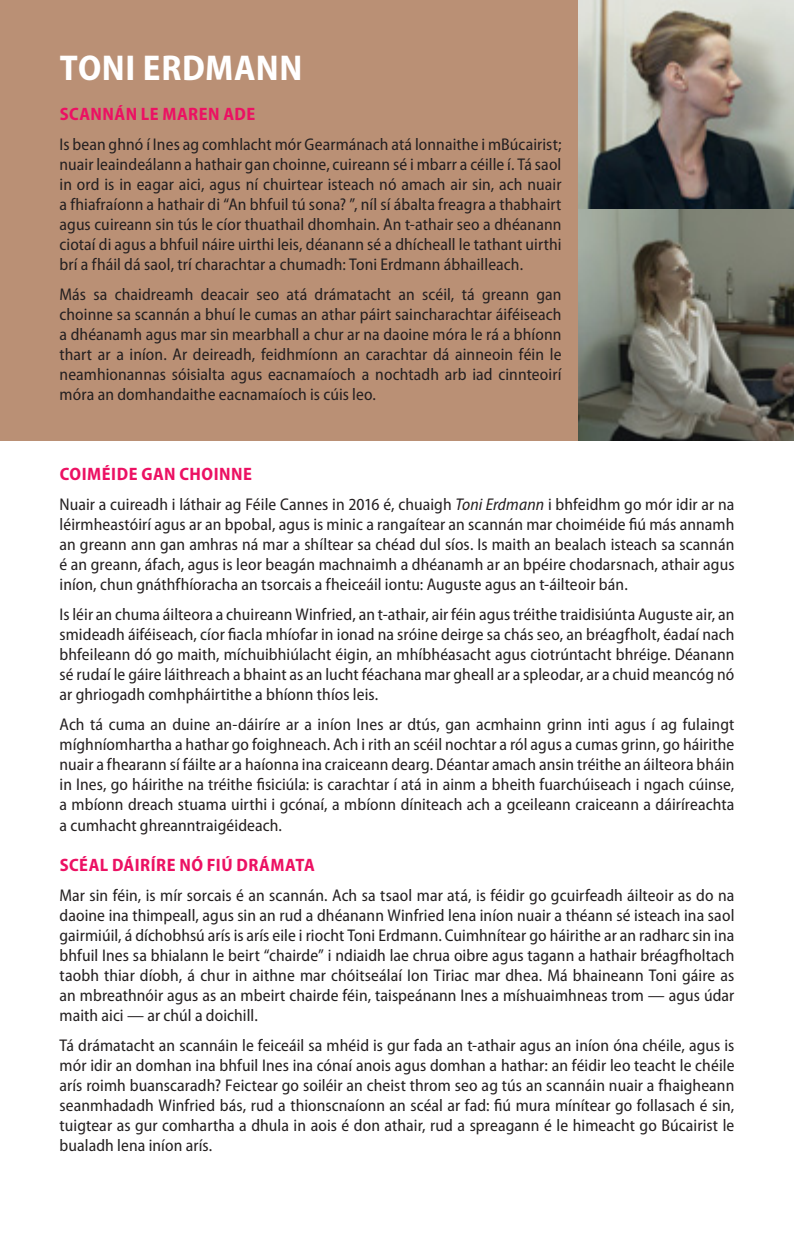
<style>
.page{position:relative;width:794px;height:1248px;background:#fff}
.page>*{position:absolute;margin:0;border:0;box-sizing:border-box;transform-origin:0 0}
.box_title{font:700 semi-condensed 36px "Myriad Pro";letter-spacing:.015em;color:#fff}
.subtitle{font:700 semi-condensed 18px "Myriad Pro";letter-spacing:.03em;color:#ec1163}
.box_subtitle{font:700 semi-condensed 18px "Myriad Pro";letter-spacing:.025em;color:#ec1163}
.body_text{font:semi-condensed 17px/20px "Myriad Pro";letter-spacing:.005em;color:#231f20;text-align:justify}
.box_text{font:semi-condensed 17px/20px "Myriad Pro";letter-spacing:.005em;color:#231f20;text-align:justify}
.s1{font-style:italic}
</style>
<div class="page">
<div style="left:0;top:0;width:578px;height:440px;background:#ba9075"></div>
<img style="left:578px;top:208px;width:216px;height:232px">
<svg style="left:578px;top:0;width:216px;height:208px;background:#89867f"></svg>
<p class="box_title" style="left:60px;top:45px;width:244px">TONI ERDMANN</p>
<p class="box_subtitle" style="left:60px;top:102px;width:197px">SCANNÁN LE MAREN ADE</p>
<p class="box_text" style="left:60px;top:135px;width:503px">Is bean ghnó í Ines ag comhlacht mór Gearmánach atá lonnaithe i mBúcairist; nuair leaindeálann a hathair gan choinne, cuireann sé i mbarr a céille í. Tá saol in ord is in eagar aici, agus ní chuirtear isteach nó amach air sin, ach nuair a fhiafraíonn a hathair di “An bhfuil tú sona? ”, níl sí ábalta freagra a thabhairt agus cuireann sin tús le cíor thuathail dhomhain. An t-athair seo a dhéanann ciotaí di agus a bhfuil náire uirthi leis, déanann sé a dhícheall le tathant uirthi brí a fháil dá saol, trí charachtar a chumadh: Toni Erdmann ábhailleach.</p>
<p class="box_text" style="left:60px;top:285px;width:503px">Más sa chaidreamh deacair seo atá drámatacht an scéil, tá greann gan choinne sa scannán a bhuí le cumas an athar páirt saincharachtar áiféiseach a dhéanamh agus mar sin mearbhall a chur ar na daoine móra le rá a bhíonn thart ar a iníon. Ar deireadh, feidhmíonn an carachtar dá ainneoin féin le neamhionannas sóisialta agus eacnamaíoch a nochtadh arb iad cinnteoirí móra an domhandaithe eacnamaíoch is cúis leo.</p>
<p class="subtitle" style="left:60px;top:462px;width:194px">COIMÉIDE GAN CHOINNE</p>
<p class="body_text" style="left:60px;top:495px;width:676px">Nuair a cuireadh i láthair ag Féile Cannes in 2016 é, chuaigh <span class="s1">Toni Erdmann</span> i bhfeidhm go mór idir ar na léirmheastóirí agus ar an bpobal, agus is minic a rangaítear an scannán mar choiméide fiú más annamh an greann ann gan amhras ná mar a shíltear sa chéad dul síos. Is maith an bealach isteach sa scannán é an greann, áfach, agus is leor beagán machnaimh a dhéanamh ar an bpéire chodarsnach, athair agus iníon, chun gnáthfhíoracha an tsorcais a fheiceáil iontu: Auguste agus an t-áilteoir bán.</p>
<p class="body_text" style="left:60px;top:605px;width:676px">Is léir an chuma áilteora a chuireann Winfried, an t-athair, air féin agus tréithe traidisiúnta Auguste air, an smideadh áiféiseach, cíor fiacla mhíofar in ionad na sróine deirge sa chás seo, an bréagfholt, éadaí nach bhfeileann dó go maith, míchuibhiúlacht éigin, an mhíbhéasacht agus ciotrúntacht bhréige. Déanann sé rudaí le gáire láithreach a bhaint as an lucht féachana mar gheall ar a spleodar, ar a chuid meancóg nó ar ghriogadh comhpháirtithe a bhíonn thíos leis.</p>
<p class="body_text" style="left:60px;top:715px;width:676px">Ach tá cuma an duine an-dáiríre ar a iníon Ines ar dtús, gan acmhainn grinn inti agus í ag fulaingt míghníomhartha a hathar go foighneach. Ach i rith an scéil nochtar a ról agus a cumas grinn, go háirithe nuair a fhearann sí fáilte ar a haíonna ina craiceann dearg. Déantar amach ansin tréithe an áilteora bháin in Ines, go háirithe na tréithe fisiciúla: is carachtar í atá in ainm a bheith fuarchúiseach i ngach cúinse, a mbíonn dreach stuama uirthi i gcónaí, a mbíonn díniteach ach a gceileann craiceann a dáiríreachta a cumhacht ghreanntraigéideach.</p>
<p class="subtitle" style="left:60px;top:852px;width:257px">SCÉAL DÁIRÍRE NÓ FIÚ DRÁMATA</p>
<p class="body_text" style="left:60px;top:885px;width:676px">Mar sin féin, is mír sorcais é an scannán. Ach sa tsaol mar atá, is féidir go gcuirfeadh áilteoir as do na daoine ina thimpeall, agus sin an rud a dhéanann Winfried lena iníon nuair a théann sé isteach ina saol gairmiúil, á díchobhsú arís is arís eile i riocht Toni Erdmann. Cuimhnítear go háirithe ar an radharc sin ina bhfuil Ines sa bhialann le beirt “chairde” i ndiaidh lae chrua oibre agus tagann a hathair bréagfholtach taobh thiar díobh, á chur in aithne mar chóitseálaí Ion Tiriac mar dhea. Má bhaineann Toni gáire as an mbreathnóir agus as an mbeirt chairde féin, taispeánann Ines a míshuaimhneas trom — agus údar maith aici — ar chúl a doichill.</p>
<p class="body_text" style="left:60px;top:1035px;width:676px">Tá drámatacht an scannáin le feiceáil sa mhéid is gur fada an t-athair agus an iníon óna chéile, agus is mór idir an domhan ina bhfuil Ines ina cónaí anois agus domhan a hathar: an féidir leo teacht le chéile arís roimh buanscaradh? Feictear go soiléir an cheist throm seo ag tús an scannáin nuair a fhaigheann seanmhadadh Winfried bás, rud a thionscnaíonn an scéal ar fad: fiú mura mínítear go follasach é sin, tuigtear as gur comhartha a dhula in aois é don athair, rud a spreagann é le himeacht go Búcairist le bualadh lena iníon arís.</p>
</div>
